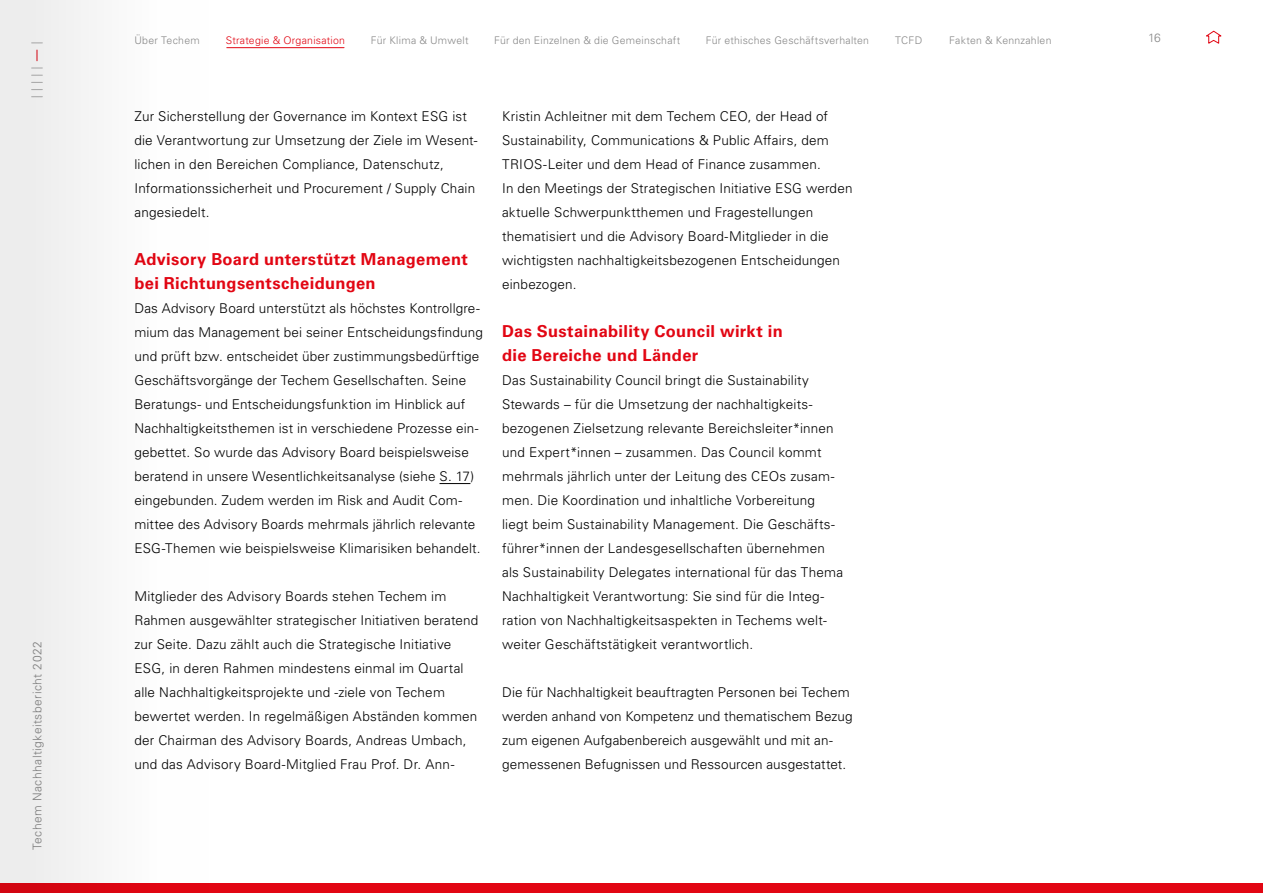
<style>
.page{position:relative;width:1263px;height:893px;background:#fff}
.page>*{position:absolute;margin:0;border:0;box-sizing:border-box;transform-origin:0 0}
.t1{font:700 16.5px/24px "Univers LT Pro 65";letter-spacing:.02em;color:#e20613}
.t2{font:300 13.5px/24px "Univers LT Pro 45";letter-spacing:.015em;color:#000}
.t3{font:300 12px "Univers LT Pro 45";letter-spacing:.04em;color:#878787}
.t4{font:300 10.5px "Univers LT Pro 45";letter-spacing:.025em;color:#878787}
.t5{font:300 10.5px "Univers LT Pro 45";letter-spacing:.02em;color:#e20613}
</style>
<div class="page">
<div style="left:0;top:883px;width:1263px;height:10px;background:#e20613"></div>
<svg style="left:1206px;top:30px;width:16px;height:14px"></svg>
<hr style="left:227px;top:47px;width:117px;height:1px;background:#e20613">
<hr style="left:439px;top:483px;width:31px;height:1px;background:#000">
<div style="left:0;top:1px;width:209px;height:892px;background:#f5f5f5"></div>
<p class="t3" style="left:29px;top:850px;width:211px;rotate:-90deg">Techem Nachhaltigkeitsbericht 2022</p>
<p class="t4" style="left:134px;top:33px;width:67px">Über Techem</p>
<p class="t5" style="left:226px;top:33px;width:121px">Strategie &amp; Organisation</p>
<p class="t4" style="left:371px;top:33px;width:99px">Für Klima &amp; Umwelt</p>
<p class="t4" style="left:494px;top:33px;width:188px">Für den Einzelnen &amp; die Gemeinschaft</p>
<p class="t4" style="left:706px;top:33px;width:165px">Für ethisches Geschäftsverhalten</p>
<p class="t4" style="left:895px;top:33px;width:29px">TCFD</p>
<p class="t4" style="left:949px;top:33px;width:104px">Fakten &amp; Kennzahlen</p>
<p class="t2" style="left:134px;top:103px;width:344px">Zur Sicherstellung der Governance im Kontext ESG ist die Verantwortung zur Umsetzung der Ziele im Wesent&shy;lichen in den Bereichen Compliance, Datenschutz, Informationssicherheit und Procurement / Supply Chain angesiedelt.</p>
<p class="t1" style="left:134px;top:246px;width:335px">Advisory Board unterstützt Management bei Richtungsentscheidungen</p>
<p class="t2" style="left:134px;top:295px;width:350px">Das Advisory Board unterstützt als höchstes Kontrollgre&shy;mium das Management bei seiner Entscheidungsfindung und prüft bzw. entscheidet über zustimmungsbedürftige Geschäftsvorgänge der Techem Gesellschaften. Seine Beratungs- und Entscheidungsfunktion im Hinblick auf Nachhaltigkeitsthemen ist in verschiedene Prozesse ein&shy;gebettet. So wurde das Advisory Board beispielsweise beratend in unsere Wesentlichkeitsanalyse (siehe S. 17) eingebunden. Zudem werden im Risk and Audit Com&shy;mittee des Advisory Boards mehrmals jährlich relevante ESG-Themen wie beispielsweise Klimarisiken behandelt.</p>
<p class="t2" style="left:134px;top:583px;width:345px">Mitglieder des Advisory Boards stehen Techem im Rahmen ausgewählter strategischer Initiativen beratend zur Seite. Dazu zählt auch die Strategische Initiative ESG, in deren Rahmen mindestens einmal im Quartal alle Nachhaltigkeitsprojekte und -ziele von Techem bewertet werden. In regelmäßigen Abständen kommen der Chairman des Advisory Boards, Andreas Umbach, und das Advisory Board-Mitglied Frau Prof. Dr. Ann-</p>
<p class="t2" style="left:502px;top:103px;width:352px">Kristin Achleitner mit dem Techem CEO, der Head of Sustainability, Communications &amp; Public Affairs, dem TRIOS-Leiter und dem Head of Finance zusammen.<br>In den Meetings der Strategischen Initiative ESG werden aktuelle Schwerpunktthemen und Fragestellungen thematisiert und die Advisory Board-Mitglieder in die wichtigsten nachhaltigkeitsbezogenen Entscheidungen einbezogen.</p>
<p class="t1" style="left:502px;top:318px;width:282px">Das Sustainability Council wirkt in die Bereiche und Länder</p>
<p class="t2" style="left:502px;top:367px;width:343px">Das Sustainability Council bringt die Sustainability Stewards – für die Umsetzung der nachhaltigkeits&shy;bezogenen Zielsetzung relevante Bereichsleiter*innen und Expert*innen – zusammen. Das Council kommt mehrmals jährlich unter der Leitung des CEOs zusam&shy;men. Die Koordination und inhaltliche Vorbereitung liegt beim Sustainability Management. Die Geschäfts&shy;führer*innen der Landesgesellschaften übernehmen als Sustainability Delegates international für das Thema Nachhaltigkeit Verantwortung: Sie sind für die Integ&shy;ration von Nachhaltigkeitsaspekten in Techems welt-- weiter Geschäftstätigkeit verantwortlich.</p>
<p class="t2" style="left:502px;top:679px;width:352px">Die für Nachhaltigkeit beauftragten Personen bei Techem werden anhand von Kompetenz und thematischem Bezug zum eigenen Aufgabenbereich ausgewählt und mit an&shy;gemessenen Befugnissen und Ressourcen ausgestattet.</p>
<p class="t3" style="left:1148px;top:30px;width:14px">16</p>
</div>
